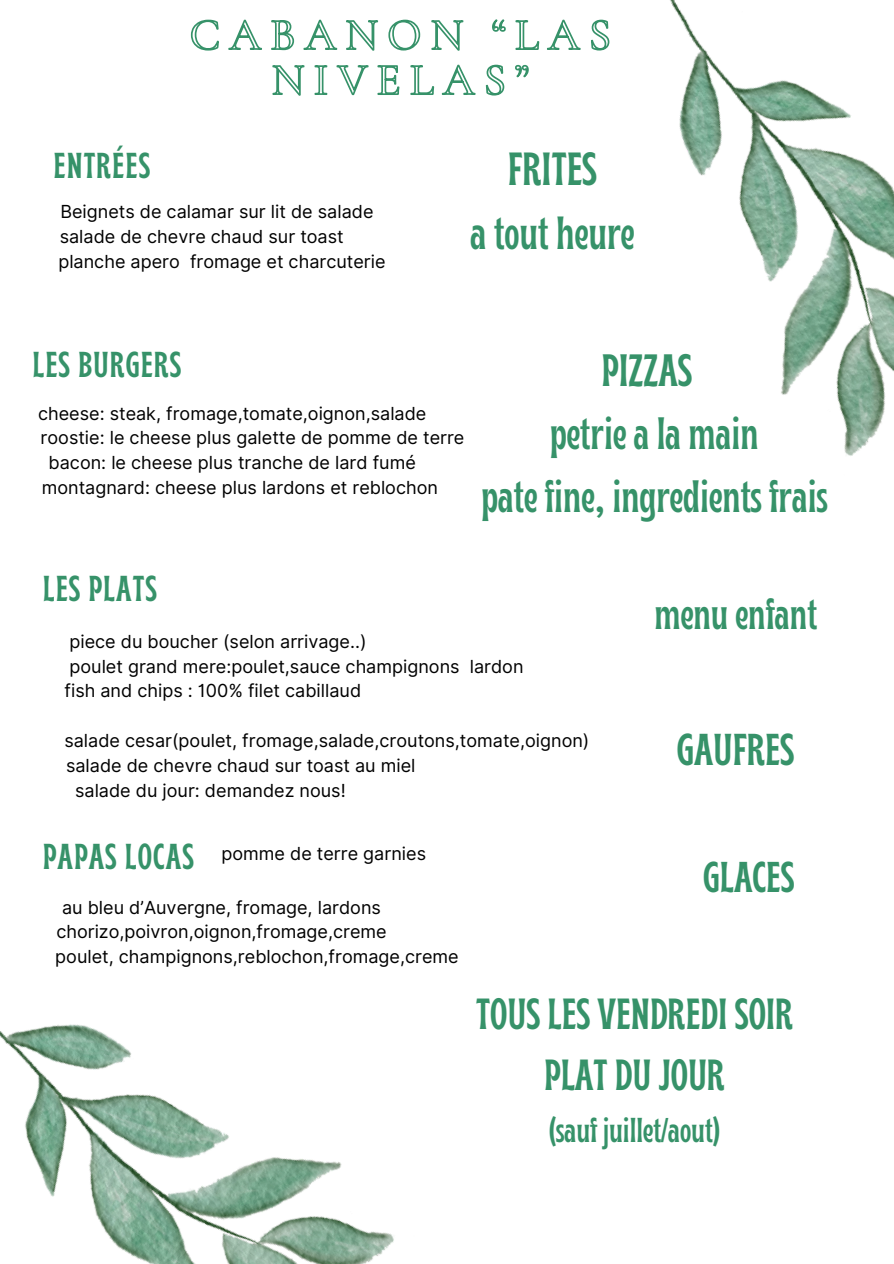
<style>
.page{position:relative;width:894px;height:1264px;background:#fff}
.page>*{position:absolute;margin:0;border:0;box-sizing:border-box;transform-origin:0 0}
.t1{font:700 condensed 46.35px/64.2px "Brice";color:#369269;text-align:center}
.t2{font:700 condensed 45.3px/63px "Brice";color:#369269;text-align:center}
.t3{font:700 condensed 44.55px "Brice";color:#369269}
.t4{font:700 condensed 43.5px/60.8px "Brice";color:#369269;text-align:center}
.t5{font:700 condensed 43.05px "Brice";color:#369269}
.t6{font:700 condensed 36px "Brice";letter-spacing:.03em;color:#369269}
.t7{font:700 condensed 34.5px "Brice";color:#369269}
.t8{font:18px "Inter";color:#000}
</style>
<div class="page">
<svg style="left:190px;top:19px;width:378px;height:77px"></svg>
<img style="left:568px;top:0;width:325px;height:456px">
<img style="left:0;top:1024px;width:394px;height:239px">
<h3 class="t6" style="left:54px;top:151px;width:98px">ENTRÉES</h3>
<p class="t8" style="left:60px;top:201px;width:314px">Beignets de calamar sur lit de salade</p>
<h3 class="t8" style="left:60px;top:225px;width:285px">salade de chevre chaud sur toast</h3>
<h2 class="t8" style="left:58px;top:250px;width:328px">planche apero fromage et charcuterie</h2>
<p class="t1" style="left:470px;top:141px;width:165px">FRITES<br>a tout heure</p>
<h2 class="t6" style="left:32px;top:350px;width:150px">LES BURGERS</h2>
<p class="t8" style="left:38px;top:402px;width:390px">cheese: steak, fromage,tomate,oignon,salade</p>
<p class="t8" style="left:41px;top:427px;width:425px">roostie: le cheese plus galette de pomme de terre</p>
<p class="t8" style="left:49px;top:452px;width:368px">bacon: le cheese plus tranche de lard fumé</p>
<h3 class="t8" style="left:42px;top:476px;width:397px">montagnard: cheese plus lardons et reblochon</h3>
<h1 class="t2" style="left:481px;top:343px;width:347px">PIZZAS<br>petrie a la main<br>pate fine, ingredients frais</h1>
<p class="t6" style="left:43px;top:574px;width:116px">LES PLATS</p>
<p class="t4" style="left:654px;top:588px;width:164px">menu enfant</p>
<h2 class="t8" style="left:69px;top:630px;width:298px">piece du boucher (selon arrivage..)</h2>
<p class="t8" style="left:69px;top:655px;width:455px">poulet grand mere:poulet,sauce champignons lardon</p>
<p class="t8" style="left:65px;top:680px;width:298px">fish and chips : 100% filet cabillaud</p>
<p class="t8" style="left:64px;top:729px;width:526px">salade cesar(poulet, fromage,salade,croutons,tomate,oignon)</p>
<p class="t8" style="left:66px;top:754px;width:351px">salade de chevre chaud sur toast au miel</p>
<p class="t8" style="left:75px;top:779px;width:272px">salade du jour: demandez nous!</p>
<p class="t6" style="left:43px;top:842px;width:153px">PAPAS LOCAS</p>
<p class="t8" style="left:221px;top:842px;width:206px">pomme de terre garnies</p>
<h3 class="t8" style="left:62px;top:896px;width:320px">au bleu d’Auvergne, fromage, lardons</h3>
<p class="t8" style="left:56px;top:921px;width:332px">chorizo,poivron,oignon,fromage,creme</p>
<h1 class="t8" style="left:55px;top:945px;width:405px">poulet, champignons,reblochon,fromage,creme</h1>
<p class="t3" style="left:676px;top:731px;width:119px">GAUFRES</p>
<p class="t5" style="left:703px;top:860px;width:93px">GLACES</p>
<h2 class="t4" style="left:476px;top:987px;width:318px">TOUS LES VENDREDI SOIR<br>PLAT DU JOUR</h2>
<h2 class="t7" style="left:548px;top:1115px;width:174px">(sauf juillet/aout)</h2>
</div>
